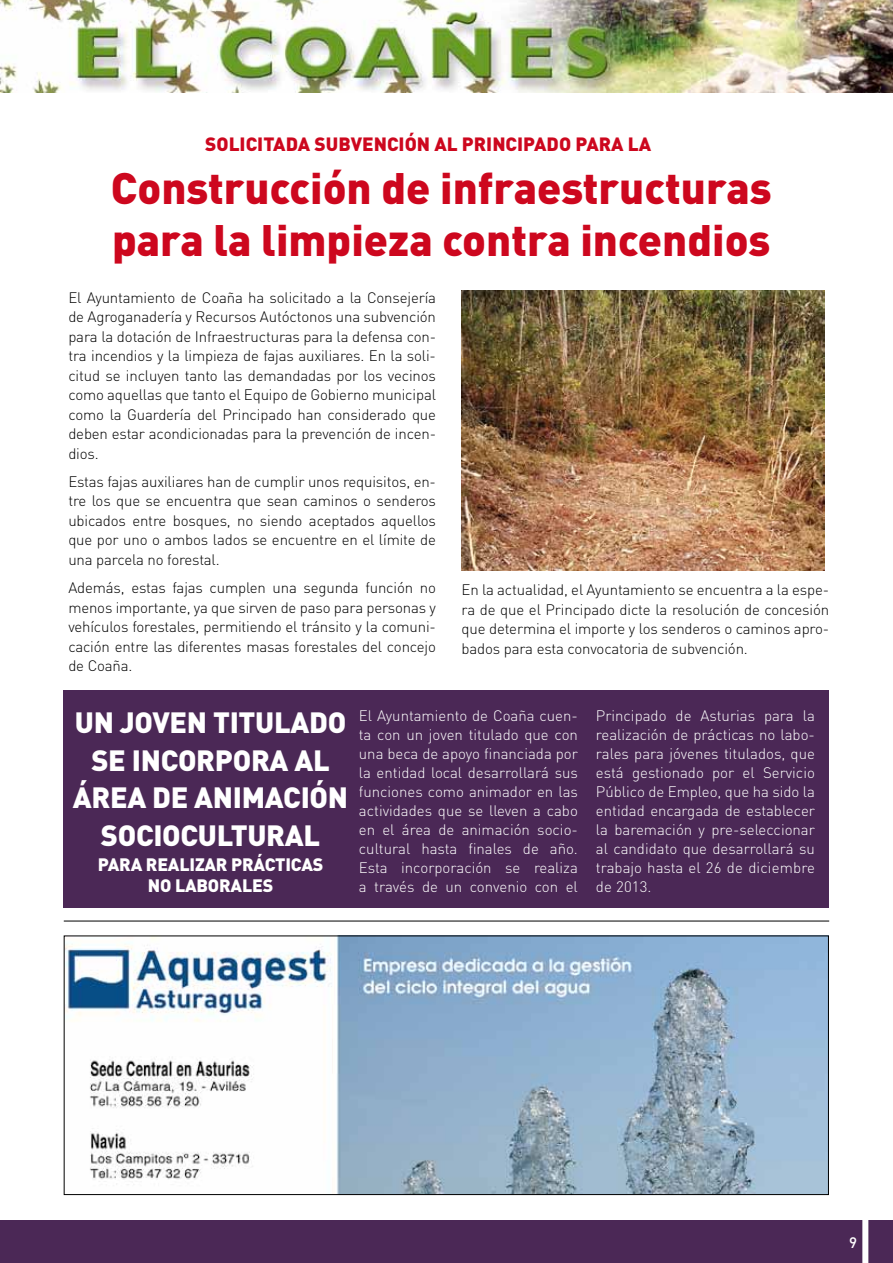
<style>
.page{position:relative;width:893px;height:1263px;background:#fff}
.page>*{position:absolute;margin:0;border:0;box-sizing:border-box;transform-origin:0 0}
.t1{font:900 43.5px/52.2px "DIN";color:#cd071e}
.t2{font:900 28.95px/37.5px "DIN";letter-spacing:-.01em;color:#fff}
.t3{font:900 19.05px "DIN";color:#cd071e}
.t4{font:900 17.85px/21px "DIN";letter-spacing:-.01em;color:#fff;text-align:right}
.t5{font:300 15px/19.5px "DIN";letter-spacing:-.01em;color:#000;text-align:justify}
.t6{font:300 15px/19px "DIN";color:#fff;text-align:justify}
.t7{font:500 15px "DIN";color:#fff}
</style>
<div class="page">
<img style="left:0;top:0;width:893px;height:92px">
<div style="left:0;top:1220px;width:893px;height:43px;background:#4b2856"></div>
<div style="left:862px;top:1205px;width:6px;height:58px;background:#fff"></div>
<img style="left:66px;top:937px;width:761px;height:256px">
<div style="left:64px;top:935px;width:765px;height:260px;border:1px solid #000"></div>
<img style="left:461px;top:291px;width:363px;height:279px">
<hr style="left:64px;top:921px;width:765px;height:1px;background:#000">
<div style="left:64px;top:690px;width:765px;height:217px;background:#4b2856"></div>
<p class="t3" style="left:205px;top:131px;width:23px">SOLICITADA</p>
<p class="t3" style="left:315px;top:131px;width:13px">SUB</p>
<p class="t3" style="left:351px;top:131px;width:24px">VENCIÓN</p>
<p class="t3" style="left:434px;top:131px;width:52px">AL PRINCIPADO</p>
<p class="t3" style="left:575px;top:131px;width:13px">PARA</p>
<p class="t3" style="left:628px;top:131px;width:12px">LA</p>
<h1 class="t1" style="left:111px;top:160px;width:662px">CONSTRUCCIÓN DE INFRAESTRUCTURAS<br>PARA LA LIMPIEZA CONTRA INCENDIOS</h1>
<p class="t5" style="left:68px;top:288px;width:369px">El Ayuntamiento de Coaña ha solicitado a la Consejería de Agroganadería y Recursos Autóctonos una subvención para la dotación de Infraestructuras para la defensa con&shy;tra incendios y la limpieza de fajas auxiliares. En la soli&shy;citud se incluyen tanto las demandadas por los vecinos como aquellas que tanto el Equipo de Gobierno municipal como la Guardería del Principado han considerado que deben estar acondicionadas para la prevención de incen&shy;dios.</p>
<p class="t5" style="left:68px;top:472px;width:369px">Estas fajas auxiliares han de cumplir unos requisitos, en&shy;tre los que se encuentra que sean caminos o senderos ubicados entre bosques, no siendo aceptados aquellos que por uno o ambos lados se encuentre en el límite de una parcela no forestal.</p>
<p class="t5" style="left:68px;top:578px;width:369px">Además, estas fajas cumplen una segunda función no menos importante, ya que sirven de paso para personas y vehículos forestales, permitiendo el tránsito y la comuni&shy;cación entre las diferentes masas forestales del concejo de Coaña.</p>
<p class="t5" style="left:461px;top:580px;width:369px">En la actualidad, el Ayuntamiento se encuentra a la espe&shy;ra de que el Principado dicte la resolución de concesión que determina el importe y los senderos o caminos apro&shy;bados para esta convocatoria de subvención.</p>
<h2 class="t2" style="left:91px;top:702px;width:139px;text-indent:-17px">UN JOVEN TITULADO<br>SE INCORPORA</h2>
<h2 class="t2" style="left:294px;top:740px;width:19px">AL</h2>
<h2 class="t2" style="left:73px;top:777px;width:38px">ÁREA</h2>
<h2 class="t2" style="left:152px;top:777px;width:79px">DE ANIMACIÓN</h2>
<h2 class="t2" style="left:101px;top:815px;width:35px">SOCIOCULTURAL</h2>
<p class="t4" style="left:148px;top:853px;width:128px">PRÁCTICAS<br>NO LABORALES</p>
<p class="t4" style="left:98px;top:853px;width:12px">PARA</p>
<p class="t4" style="left:146px;top:853px;width:12px">REALIZAR</p>
<p class="t6" style="left:359px;top:706px;width:221px">El Ayuntamiento de Coaña cuen&shy;ta con un joven titulado que con una beca de apoyo financiada por la entidad local desarrollará sus funciones como animador en las actividades que se lleven a cabo en el área de animación socio&shy;cultural hasta finales de año.<br>Esta incorporación se realiza a través de un convenio con el</p>
<p class="t6" style="left:596px;top:706px;width:221px">Principado de Asturias para la realización de prácticas no labo&shy;rales para jóvenes titulados, que está gestionado por el Servicio Público de Empleo, que ha sido la entidad encargada de establecer la baremación y pre-seleccionar al candidato que desarrollará su trabajo hasta el 26 de diciembre de 2013.</p>
<p class="t7" style="left:849px;top:1232px;width:9px">9</p>
</div>
